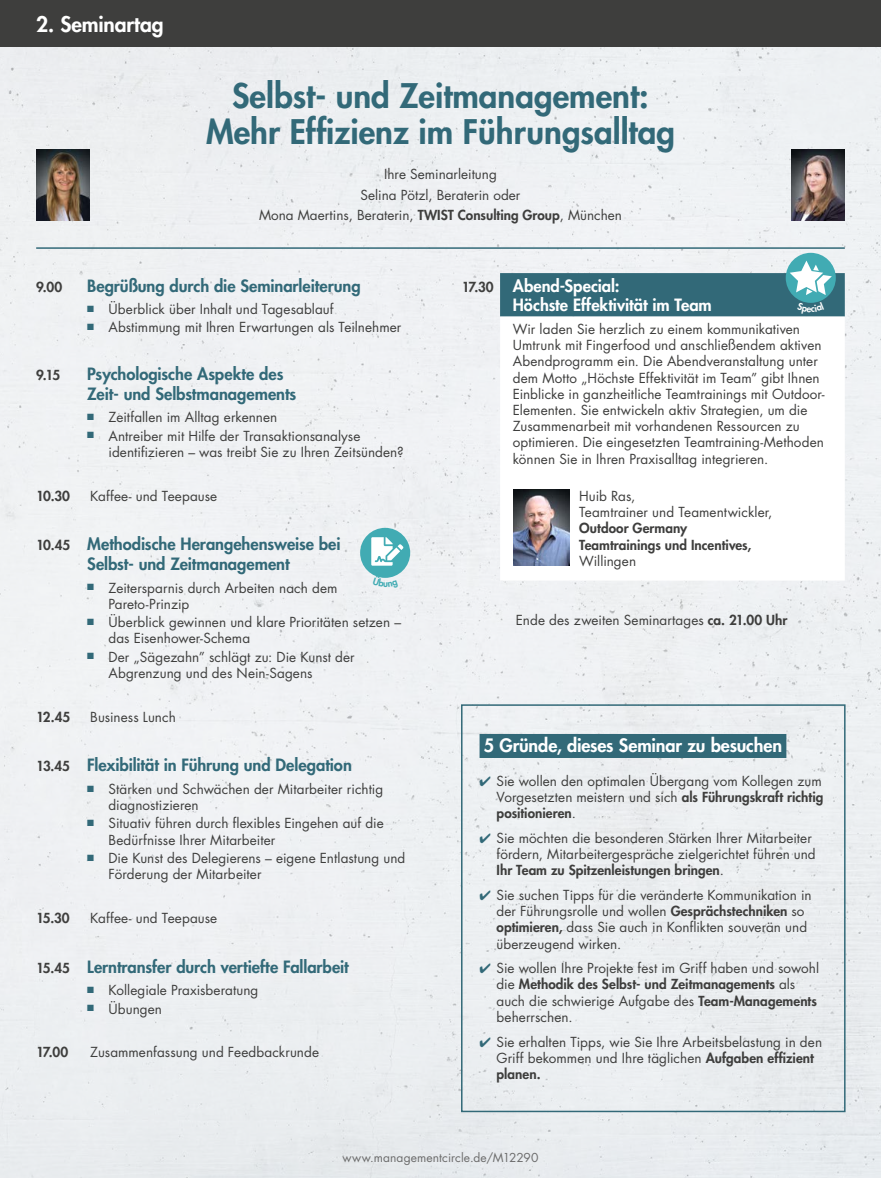
<style>
.page{position:relative;width:881px;height:1178px;background:#fff}
.page>*{position:absolute;margin:0;border:0;box-sizing:border-box;transform-origin:0 0}
.t1{font:800 33px/36px "Futura Std";color:#326978;text-align:center}
.t2{font:800 21px "Futura Std";letter-spacing:-.005em;color:#fff}
.t3{font:800 18px "Futura Std";letter-spacing:-.005em;color:#fff}
.t4{font:800 16.5px/19.8px "Futura Std";letter-spacing:-.005em;color:#326978}
.t5{font:800 16.5px/19.8px "Futura Std";color:#fff}
.t6{font:13.5px/16.2px "Futura Std";letter-spacing:.005em;color:#3e3e3d}
.t7{font:800 13.5px/16.2px "Futura Std";color:#3e3e3d}
.t8{font:12px "Futura Std";letter-spacing:.01em;color:#6c6c6c}
.s1{font-weight:800}
.s2{font-size:13.5px;color:#3e3e3d}
.s3{color:#326978}
</style>
<div class="page">
<div style="left:0;top:47px;width:880px;height:1131px;background:#eef0f2"></div>
<div style="left:0;top:0;width:880px;height:47px;background:#3e3e3d"></div>
<hr style="left:36px;top:247px;width:808px;height:2px;background:#326978">
<div style="left:500px;top:273px;width:344px;height:44px;background:#326978"></div>
<div style="left:500px;top:317px;width:344px;height:264px;background:#fff"></div>
<img style="left:513px;top:490px;width:56px;height:75px">
<div style="left:360px;top:528px;width:50px;height:50px;background:#41abb3;border-radius:50%"></div>
<svg style="left:371px;top:537px;width:32px;height:29px"></svg>
<div style="left:785px;top:253px;width:50px;height:50px;background:#41abb3;border-radius:50%"></div>
<svg style="left:789px;top:261px;width:42px;height:34px"></svg>
<div style="left:479px;top:734px;width:307px;height:24px;background:#326978"></div>
<div style="left:461px;top:704px;width:384px;height:408px;border:2px solid #326978"></div>
<img style="left:36px;top:150px;width:54px;height:70px">
<img style="left:791px;top:150px;width:53px;height:70px">
<svg style="left:372px;top:576px;width:26px;height:12px"></svg>
<h2 class="t2" style="left:36px;top:11px;width:129px">2. Seminartag</h2>
<h1 class="t1" style="left:206px;top:78px;width:470px">Selbst- und Zeitmanagement:<br>Mehr Effizienz im Führungsalltag</h1>
<p class="t6" style="left:259px;top:164px;width:364px;line-height:20.4px;text-align:center">Ihre Seminarleitung<br>Selina Pötzl, Beraterin oder<br>Mona Maertins, Beraterin, <span class="s1">TWIST Consulting Group</span>, München</p>
<p class="t7" style="left:36px;top:278px;width:28px">9.00</p>
<p class="t4" style="left:87px;top:276px;width:275px">Begrüßung durch die Seminarleiterung</p>
<p class="t6" style="left:87px;top:301px;width:248px"><sup>■</sup> Überblick über Inhalt und Tagesablauf</p>
<p class="t6" style="left:87px;top:320px;width:315px"><sup>■</sup> Abstimmung mit Ihren Erwartungen als Teilnehmer</p>
<p class="t7" style="left:36px;top:367px;width:25px">9.15</p>
<p class="t4" style="left:87px;top:364px;width:210px">Psychologische Aspekte des<br>Zeit- und Selbstmanagements</p>
<p class="t6" style="left:87px;top:409px;width:191px"><sup>■</sup> Zeitfallen im Alltag erkennen</p>
<p class="t6" style="left:108px;top:428px;width:296px;text-indent:-21px"><sup>■</sup> Antreiber mit Hilfe der Transaktionsanalyse identifizieren – was treibt Sie zu Ihren Zeitsünden?</p>
<p class="t7" style="left:36px;top:488px;width:35px">10.30</p>
<p class="t6" style="left:90px;top:488px;width:128px">Kaffee- und Teepause</p>
<p class="t4" style="left:36px;top:534px;width:306px;text-align:center"><span class="s2">10.45</span> Methodische Herangehensweise bei<br>Selbst- und Zeitmanagement</p>
<p class="t6" style="left:108px;top:580px;width:230px;text-indent:-21px"><sup>■</sup> Zeitersparnis durch Arbeiten nach dem<br>Pareto-Prinzip</p>
<p class="t6" style="left:108px;top:614px;width:294px;text-indent:-21px"><sup>■</sup> Überblick gewinnen und klare Prioritäten setzen – das Eisenhower-Schema</p>
<p class="t6" style="left:108px;top:649px;width:248px;text-indent:-21px"><sup>■</sup> Der „Sägezahn” schlägt zu: Die Kunst der<br>Abgrenzung und des Nein-Sagens</p>
<p class="t7" style="left:36px;top:709px;width:36px">12.45</p>
<p class="t6" style="left:90px;top:709px;width:87px">Business Lunch</p>
<p class="t4" style="left:36px;top:755px;width:317px"><span class="s2">13.45</span> Flexibilität in Führung und Delegation</p>
<p class="t6" style="left:108px;top:781px;width:276px;text-indent:-21px"><sup>■</sup> Stärken und Schwächen der Mitarbeiter richtig diagnostizieren</p>
<p class="t6" style="left:108px;top:815px;width:276px;text-indent:-21px"><sup>■</sup> Situativ führen durch flexibles Eingehen auf die<br>Bedürfnisse Ihrer Mitarbeiter</p>
<p class="t6" style="left:108px;top:850px;width:298px;text-indent:-21px"><sup>■</sup> Die Kunst des Delegierens – eigene Entlastung und<br>Förderung der Mitarbeiter</p>
<p class="t7" style="left:36px;top:910px;width:35px">15.30</p>
<p class="t6" style="left:90px;top:910px;width:128px">Kaffee- und Teepause</p>
<p class="t4" style="left:36px;top:956px;width:314px"><span class="s2">15.45</span> Lerntransfer durch vertiefte Fallarbeit</p>
<p class="t6" style="left:87px;top:982px;width:173px"><sup>■</sup> Kollegiale Praxisberatung</p>
<p class="t6" style="left:87px;top:1000px;width:76px"><sup>■</sup> Übungen</p>
<p class="t7" style="left:36px;top:1044px;width:33px">17.00</p>
<p class="t6" style="left:90px;top:1044px;width:230px">Zusammenfassung und Feedbackrunde</p>
<p class="t5" style="left:512px;top:276px;width:200px;text-indent:-51px"><span class="s2">17.30</span> Abend-Special:<br>Höchste Effektivität im Team</p>
<p class="t6" style="left:512px;top:321px;width:313px">Wir laden Sie herzlich zu einem kommunikativen Umtrunk mit Fingerfood und anschließendem aktiven Abendprogramm ein. Die Abendveranstaltung unter dem Motto „Höchste Effektivität im Team” gibt Ihnen Einblicke in ganzheitliche Teamtrainings mit Outdoor-Elementen. Sie entwickeln aktiv Strategien, um die Zusammenarbeit mit vorhandenen Ressourcen zu optimieren. Die eingesetzten Teamtraining-Methoden können Sie in Ihren Praxisalltag integrieren.</p>
<p class="t6" style="left:579px;top:488px;width:195px">Huib Ras,<br>Teamtrainer und Teamentwickler,</p>
<p class="t7" style="left:579px;top:520px;width:174px">Outdoor Germany<br>Teamtrainings und Incentives,</p>
<p class="t6" style="left:579px;top:553px;width:58px">Willingen</p>
<p class="t6" style="left:515px;top:612px;width:273px">Ende des zweiten Seminartages <span class="s1">ca. 21.00 Uhr</span></p>
<h3 class="t3" style="left:483px;top:734px;width:300px">5 Gründe, dieses Seminar zu besuchen</h3>
<p class="t6" style="left:496px;top:773px;width:328px;text-align:justify;text-indent:-17px"><span class="s3">✔</span> Sie wollen den optimalen Übergang vom Kollegen zum Vorgesetzten meistern und sich <span class="s1">als Führungskraft richtig positionieren</span>.</p>
<p class="t6" style="left:496px;top:830px;width:320px;text-indent:-17px"><span class="s3">✔</span> Sie möchten die besonderen Stärken Ihrer Mitarbeiter fördern, Mitarbeitergespräche zielgerichtet führen und<br><span class="s1">Ihr Team zu Spitzenleistungen bringen</span>.</p>
<p class="t6" style="left:496px;top:887px;width:316px;text-indent:-17px"><span class="s3">✔</span> Sie suchen Tipps für die veränderte Kommunikation in der Führungsrolle und wollen <span class="s1">Gesprächstechniken</span> so <span class="s1">optimieren,</span> dass Sie auch in Konflikten souverän und überzeugend wirken.</p>
<p class="t6" style="left:496px;top:960px;width:324px;text-indent:-17px"><span class="s3">✔</span> Sie wollen Ihre Projekte fest im Griff haben und sowohl die <span class="s1">Methodik des Selbst- und Zeitmanagements</span> als auch die schwierige Aufgabe des <span class="s1">Team-Managements </span>beherrschen.</p>
<p class="t6" style="left:496px;top:1033px;width:327px;text-indent:-17px"><span class="s3">✔</span> Sie erhalten Tipps, wie Sie Ihre Arbeitsbelastung in den<br>Griff bekommen und Ihre täglichen <span class="s1">Aufgaben effizient planen.</span></p>
<p class="t8" style="left:342px;top:1149px;width:197px">www.managementcircle.de/M12290</p>
</div>
